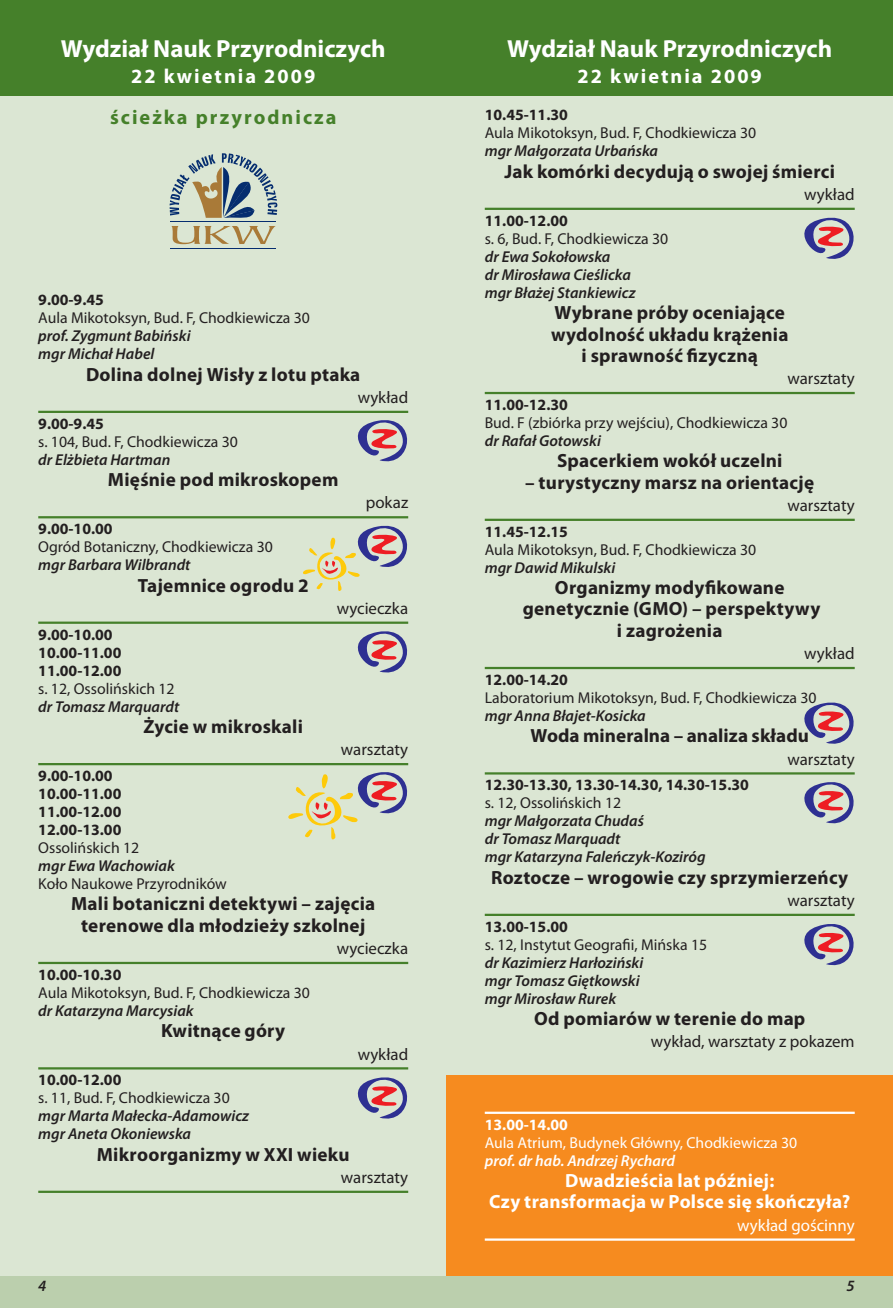
<style>
.page{position:relative;width:893px;height:1308px;background:#fff}
.page>*{position:absolute;margin:0;border:0;box-sizing:border-box;transform-origin:0 0}
.t1{font:700 24.75px "Myriad Pro";color:#fff}
.t2{font:700 20.25px "Myriad Pro";letter-spacing:.1em;color:#fff}
.t3{font:700 20.25px "Myriad Pro";letter-spacing:.1em;color:#45802a}
.t4{font:700 19.12px/21.4px "Myriad Pro";letter-spacing:.01em;color:#231f20;text-align:center}
.t5{font:700 19.12px/21.4px "Myriad Pro";letter-spacing:.015em;color:#fff;text-align:center}
.t6{font:16.88px "Myriad Pro";color:#231f20}
.t7{font:16.88px "Myriad Pro";color:#fff}
.t8{font:15.75px "Myriad Pro";color:#231f20}
.t9{font:italic 600 15.75px/18px "Myriad Pro";color:#231f20}
.t10{font:700 15.75px/18px "Myriad Pro";color:#231f20}
.t11{font:15.75px "Myriad Pro";color:#fff}
.t12{font:italic 600 15.75px "Myriad Pro";color:#fff}
.t13{font:700 15.75px "Myriad Pro";color:#fff}
</style>
<div class="page">
<div style="left:0;top:72px;width:893px;height:1229px;background:#dbe6d3"></div>
<div style="left:446px;top:1075px;width:447px;height:232px;background:#f68b1f"></div>
<hr style="left:485px;top:1111px;width:370px;height:2px;background:#fff">
<hr style="left:485px;top:1238px;width:370px;height:2px;background:#fff">
<div style="left:0;top:0;width:893px;height:96px;background:#45802a"></div>
<hr style="left:170px;top:248px;width:106px;height:1px;background:#052d6f">
<svg style="left:170px;top:153px;width:107px;height:91px"></svg>
<hr style="left:38px;top:411px;width:370px;height:2px;background:#45802a">
<hr style="left:38px;top:516px;width:370px;height:2px;background:#45802a">
<hr style="left:38px;top:621px;width:370px;height:3px;background:#45802a">
<hr style="left:38px;top:763px;width:370px;height:2px;background:#45802a">
<hr style="left:38px;top:961px;width:370px;height:3px;background:#45802a">
<hr style="left:38px;top:1067px;width:370px;height:2px;background:#45802a">
<hr style="left:38px;top:1190px;width:370px;height:2px;background:#45802a">
<div style="left:0;top:1276px;width:893px;height:31px;background:#bbcfad"></div>
<svg style="left:357px;top:420px;width:51px;height:41px"></svg>
<svg style="left:357px;top:631px;width:51px;height:41px"></svg>
<svg style="left:357px;top:1077px;width:51px;height:41px"></svg>
<hr style="left:485px;top:208px;width:370px;height:2px;background:#45802a">
<hr style="left:485px;top:392px;width:370px;height:2px;background:#45802a">
<hr style="left:485px;top:518px;width:370px;height:3px;background:#45802a">
<hr style="left:485px;top:667px;width:370px;height:2px;background:#45802a">
<hr style="left:485px;top:772px;width:370px;height:2px;background:#45802a">
<hr style="left:485px;top:913px;width:370px;height:3px;background:#45802a">
<svg style="left:804px;top:217px;width:50px;height:42px"></svg>
<svg style="left:804px;top:702px;width:50px;height:42px"></svg>
<svg style="left:804px;top:782px;width:50px;height:41px"></svg>
<svg style="left:804px;top:924px;width:50px;height:41px"></svg>
<svg style="left:288px;top:772px;width:120px;height:67px"></svg>
<svg style="left:303px;top:525px;width:105px;height:66px"></svg>
<p class="t1" style="left:61px;top:32px;width:326px">Wydział Nauk Przyrodniczych</p>
<p class="t2" style="left:131px;top:63px;width:186px">22 kwietnia 2009</p>
<p class="t1" style="left:507px;top:32px;width:326px">Wydział Nauk Przyrodniczych</p>
<p class="t2" style="left:578px;top:63px;width:186px">22 kwietnia 2009</p>
<p class="t3" style="left:110px;top:104px;width:228px">ścieżka przyrodnicza</p>
<p class="t10" style="left:485px;top:105px;width:85px">10.45-11.30</p>
<p class="t8" style="left:485px;top:123px;width:273px">Aula Mikotoksyn, Bud. F, Chodkiewicza 30</p>
<p class="t9" style="left:485px;top:142px;width:175px">mgr Małgorzata Urbańska</p>
<p class="t4" style="left:504px;top:160px;width:332px">Jak komórki decydują o swojej śmierci</p>
<p class="t6" style="left:804px;top:184px;width:52px">wykład</p>
<p class="t10" style="left:485px;top:211px;width:85px">11.00-12.00</p>
<p class="t8" style="left:485px;top:229px;width:185px">s. 6, Bud. F, Chodkiewicza 30</p>
<p class="t9" style="left:485px;top:247px;width:152px">dr Ewa Sokołowska<br>dr Mirosława Cieślicka mgr Błażej Stankiewicz</p>
<p class="t4" style="left:551px;top:301px;width:239px">Wybrane próby oceniające wydolność układu krążenia i sprawność fizyczną</p>
<p class="t6" style="left:787px;top:368px;width:69px">warsztaty</p>
<p class="t10" style="left:485px;top:395px;width:85px">11.00-12.30</p>
<p class="t8" style="left:485px;top:413px;width:304px">Bud. F (zbiórka przy wejściu), Chodkiewicza 30</p>
<p class="t9" style="left:485px;top:431px;width:118px">dr Rafał Gotowski</p>
<p class="t4" style="left:557px;top:449px;width:227px">Spacerkiem wokół uczelni</p>
<p class="t4" style="left:525px;top:471px;width:290px">– turystyczny marsz na orientację</p>
<p class="t6" style="left:787px;top:495px;width:69px">warsztaty</p>
<p class="t10" style="left:485px;top:522px;width:85px">11.45-12.15</p>
<p class="t8" style="left:485px;top:540px;width:273px">Aula Mikotoksyn, Bud. F, Chodkiewicza 30</p>
<p class="t9" style="left:485px;top:558px;width:132px">mgr Dawid Mikulski</p>
<p class="t4" style="left:523px;top:576px;width:299px">Organizmy modyfikowane genetycznie (GMO) – perspektywy i zagrożenia</p>
<p class="t6" style="left:804px;top:643px;width:52px">wykład</p>
<p class="t10" style="left:485px;top:670px;width:85px">12.00-14.20</p>
<p class="t8" style="left:485px;top:688px;width:333px">Laboratorium Mikotoksyn, Bud. F, Chodkiewicza 30</p>
<p class="t9" style="left:485px;top:706px;width:163px">mgr Anna Błajet-Kosicka</p>
<p class="t4" style="left:530px;top:724px;width:280px">Woda mineralna – analiza składu</p>
<p class="t6" style="left:787px;top:748px;width:69px">warsztaty</p>
<p class="t10" style="left:485px;top:775px;width:266px">12.30-13.30, 13.30-14.30, 14.30-15.30</p>
<p class="t8" style="left:485px;top:793px;width:138px">s. 12, Ossolińskich 12</p>
<p class="t9" style="left:485px;top:811px;width:222px">mgr Małgorzata Chudaś<br>dr Tomasz Marquadt<br>mgr Katarzyna Faleńczyk-Koziróg</p>
<p class="t4" style="left:491px;top:866px;width:358px">Roztocze – wrogowie czy sprzymierzeńcy</p>
<p class="t6" style="left:787px;top:890px;width:69px">warsztaty</p>
<p class="t10" style="left:485px;top:917px;width:85px">13.00-15.00</p>
<p class="t8" style="left:485px;top:934px;width:224px">s. 12, Instytut Geografii, Mińska 15</p>
<p class="t9" style="left:485px;top:953px;width:160px">dr Kazimierz Harłoziński mgr Tomasz Giętkowski mgr Mirosław Rurek</p>
<p class="t4" style="left:534px;top:1007px;width:273px">Od pomiarów w terenie do map</p>
<p class="t6" style="left:651px;top:1031px;width:205px">wykład, warsztaty z pokazem</p>
<p class="t10" style="left:38px;top:290px;width:67px">9.00-9.45</p>
<p class="t8" style="left:38px;top:308px;width:273px">Aula Mikotoksyn, Bud. F, Chodkiewicza 30</p>
<p class="t9" style="left:38px;top:327px;width:154px">prof. Zygmunt Babiński mgr Michał Habel</p>
<p class="t4" style="left:86px;top:363px;width:276px">Dolina dolnej Wisły z lotu ptaka</p>
<p class="t6" style="left:358px;top:387px;width:52px">wykład</p>
<p class="t10" style="left:38px;top:414px;width:67px">9.00-9.45</p>
<p class="t8" style="left:38px;top:432px;width:201px">s. 104, Bud. F, Chodkiewicza 30</p>
<p class="t9" style="left:38px;top:450px;width:134px">dr Elżbieta Hartman</p>
<p class="t4" style="left:108px;top:468px;width:232px">Mięśnie pod mikroskopem</p>
<p class="t6" style="left:366px;top:492px;width:44px">pokaz</p>
<p class="t10" style="left:38px;top:519px;width:76px">9.00-10.00</p>
<p class="t8" style="left:38px;top:537px;width:236px">Ogród Botaniczny, Chodkiewicza 30</p>
<p class="t9" style="left:38px;top:555px;width:154px">mgr Barbara Wilbrandt</p>
<p class="t4" style="left:138px;top:574px;width:172px">Tajemnice ogrodu 2</p>
<p class="t6" style="left:337px;top:598px;width:73px">wycieczka</p>
<p class="t10" style="left:38px;top:625px;width:85px">9.00-10.00<br>10.00-11.00<br>11.00-12.00</p>
<p class="t8" style="left:38px;top:678px;width:138px">s. 12, Ossolińskich 12</p>
<p class="t9" style="left:38px;top:697px;width:143px">dr Tomasz Marquardt</p>
<p class="t4" style="left:143px;top:715px;width:161px">Życie w mikroskali</p>
<p class="t6" style="left:341px;top:739px;width:69px">warsztaty</p>
<p class="t10" style="left:38px;top:766px;width:85px">9.00-10.00<br>10.00-11.00<br>11.00-12.00<br>12.00-13.00</p>
<p class="t8" style="left:38px;top:838px;width:102px">Ossolińskich 12</p>
<p class="t9" style="left:38px;top:856px;width:138px">mgr Ewa Wachowiak</p>
<p class="t8" style="left:38px;top:874px;width:190px">Koło Naukowe Przyrodników</p>
<p class="t4" style="left:71px;top:892px;width:306px">Mali botaniczni detektywi – zajęcia terenowe dla młodzieży szkolnej</p>
<p class="t6" style="left:337px;top:938px;width:73px">wycieczka</p>
<p class="t10" style="left:38px;top:965px;width:85px">10.00-10.30</p>
<p class="t8" style="left:38px;top:982px;width:273px">Aula Mikotoksyn, Bud. F, Chodkiewicza 30</p>
<p class="t9" style="left:38px;top:1001px;width:157px">dr Katarzyna Marcysiak</p>
<p class="t4" style="left:161px;top:1019px;width:125px">Kwitnące góry</p>
<p class="t6" style="left:358px;top:1043px;width:52px">wykład</p>
<p class="t10" style="left:38px;top:1070px;width:85px">10.00-12.00</p>
<p class="t8" style="left:38px;top:1088px;width:193px">s. 11, Bud. F, Chodkiewicza 30</p>
<p class="t9" style="left:38px;top:1106px;width:212px">mgr Marta Małecka-Adamowicz mgr Aneta Okoniewska</p>
<p class="t4" style="left:97px;top:1142px;width:254px">Mikroorganizmy w XXI wieku</p>
<p class="t6" style="left:341px;top:1166px;width:69px">warsztaty</p>
<p class="t13" style="left:485px;top:1114px;width:85px">13.00-14.00</p>
<p class="t11" style="left:485px;top:1132px;width:314px">Aula Atrium, Budynek Główny, Chodkiewicza 30</p>
<p class="t12" style="left:485px;top:1150px;width:192px">prof. dr hab. Andrzej Rychard</p>
<p class="t5" style="left:489px;top:1169px;width:363px">Dwadzieścia lat później:<br>Czy transformacja w Polsce się skończyła?</p>
<p class="t7" style="left:737px;top:1214px;width:119px">wykład gościnny</p>
<p class="t9" style="left:38px;top:1276px;width:10px">4</p>
<p class="t9" style="left:846px;top:1276px;width:10px">5</p>
</div>
